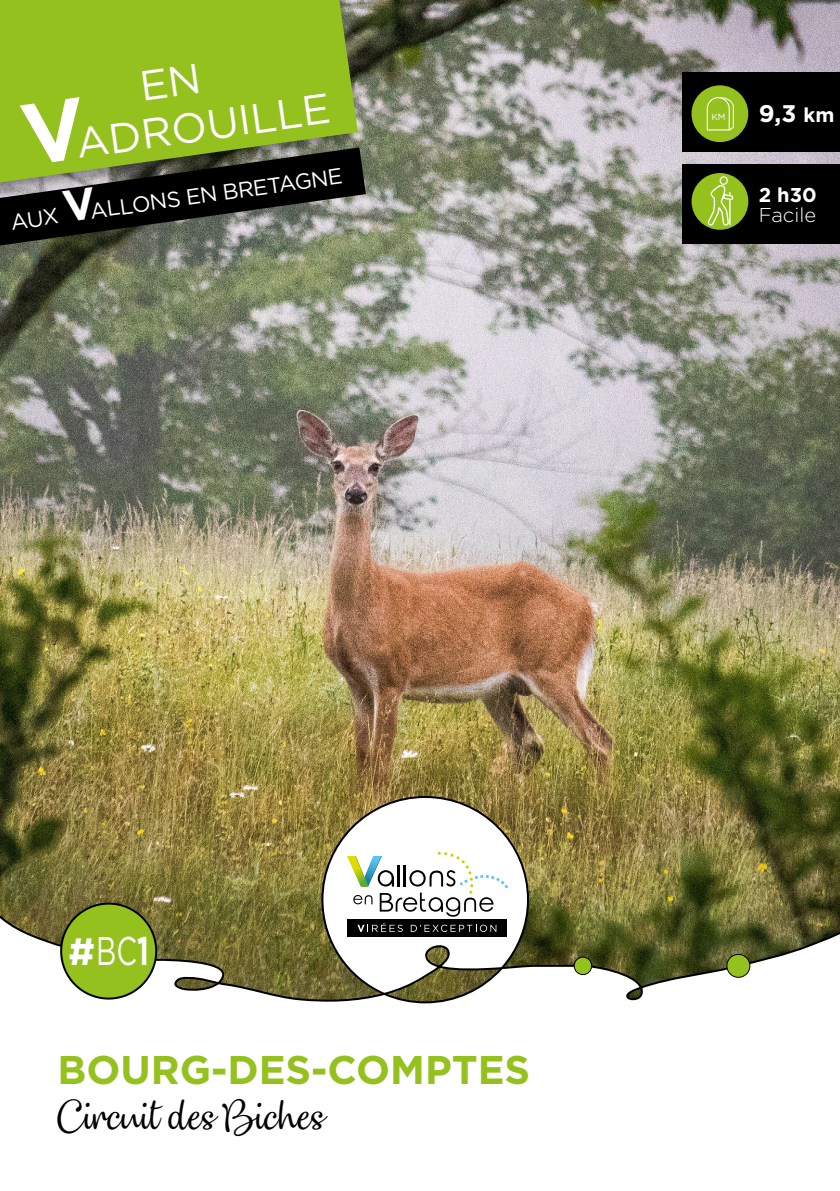
<style>
.page{position:relative;width:840px;height:1191px;background:#fff}
.page>*{position:absolute;margin:0;border:0;box-sizing:border-box;transform-origin:0 0}
.t1{font:42px/48px "Gotham";color:#fff;text-align:center}
.t2{font:700 40px "Gotham";color:#95c11f}
.t3{font:40px "Dulcelin";color:#000}
.t4{font:40px "Gotham";color:#fff;scale:.7 1}
.t5{font:700 24px "Gotham";color:#fff}
.t6{font:22px "Gotham";color:#fff}
.t7{font:300 20px "Gotham";color:#fff}
.t8{font:700 20px "Gotham";color:#fff}
.t9{font:8.8px "Gotham";color:#fff}
.s1{font-weight:700;font-size:86px}
.s2{font-weight:700;font-size:44px}
.s3{font-size:20px}
.s4{font-weight:700;font-size:38px}
.s5{font-weight:700}
</style>
<div class="page">
<img style="left:1px;top:0;width:838px;height:887px">
<svg style="left:1px;top:887px;width:838px;height:117px"></svg>
<svg style="left:320px;top:795px;width:209px;height:201px"></svg>
<div style="left:574px;top:957px;width:17px;height:17px;background:#95c11f;border-radius:50%"></div>
<div style="left:573px;top:956px;width:19px;height:19px;border:1px solid #000;border-radius:50%"></div>
<div style="left:726px;top:954px;width:23px;height:23px;background:#95c11f;border-radius:50%"></div>
<div style="left:726px;top:954px;width:24px;height:23px;border:1px solid #000;border-radius:50%"></div>
<div style="left:347px;top:919px;width:159px;height:17px;background:#000"></div>
<svg style="left:357px;top:922px;width:45px;height:10px"></svg>
<svg style="left:410px;top:924px;width:86px;height:8px"></svg>
<svg style="left:347px;top:851px;width:161px;height:65px"></svg>
<div style="left:0;top:0;width:358px;height:147px;background:#95c11f"></div>
<svg style="left:0;top:147px;width:366px;height:98px;background:#424830"></svg>
<div style="left:682px;top:72px;width:157px;height:79px;background:#000"></div>
<div style="left:682px;top:164px;width:157px;height:80px;background:#000"></div>
<div style="left:691px;top:173px;width:56px;height:57px;background:#95c11f;border-radius:50%"></div>
<div style="left:719px;top:176px;width:8px;height:9px;border:1px solid #fff;border-radius:50%"></div>
<svg style="left:706px;top:184px;width:26px;height:46px"></svg>
<div style="left:61px;top:903px;width:95px;height:95px;background:#95c11f;border-radius:50%"></div>
<div style="left:60px;top:902px;width:97px;height:97px;border:2px solid #000;border-radius:50%"></div>
<div style="left:691px;top:85px;width:56px;height:57px;background:#95c11f;border-radius:50%"></div>
<svg style="left:706px;top:97px;width:28px;height:34px"></svg>
<h1 class="t1" style="left:14px;top:78px;width:310px;rotate:-8deg">EN<br><span class="s1">V</span>ADROUILLE</h1>
<p class="t6" style="left:9px;top:208px;width:336px;rotate:-8deg">AUX <span class="s2">V</span>ALLONS EN BRETAGNE</p>
<p class="t9" style="left:711px;top:112px;width:16px">KM</p>
<p class="t5" style="left:758px;top:98px;width:77px">9,3 <span class="s3">km</span></p>
<p class="t8" style="left:758px;top:182px;width:59px">2 h30</p>
<p class="t7" style="left:758px;top:202px;width:59px">Facile</p>
<h2 class="t4" style="left:68px;top:925px;width:116px"><span class="s4">#</span>BC<span class="s5">1</span></h2>
<h2 class="t2" style="left:57px;top:1043px;width:474px">BOURG-DES-COMPTES</h2>
<h2 class="t3" style="left:57px;top:1090px;width:270px">Circuit des Biches</h2>
</div>
